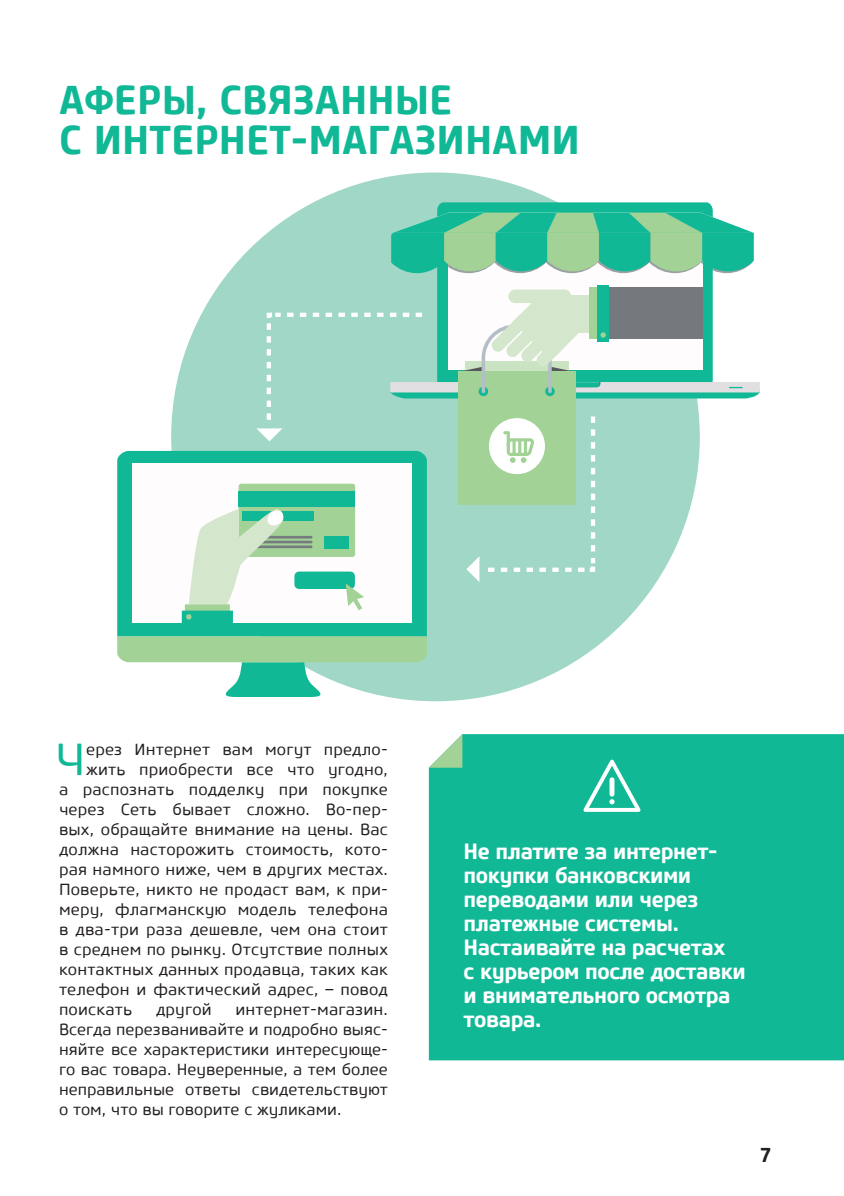
<style>
.page{position:relative;width:844px;height:1196px;background:#fff}
.page>*{position:absolute;margin:0;border:0;box-sizing:border-box;transform-origin:0 0}
.t1{font:44.6px "Core Sans M45";color:#10b896}
.t2{font:700 40px/40px "Core Sans MSC65";color:#10b896}
.t3{font:700 22px/24px "Core Sans M65";letter-spacing:-.02em;color:#fff}
.t4{font:700 20px "Core Sans M65";color:#231f20}
.t5{font:16px/20px "Core Sans M45";letter-spacing:.01em;color:#231f20;text-align:justify}
</style>
<div class="page">
<div style="left:429px;top:734px;width:415px;height:326px;background:#10b896"></div>
<svg style="left:429px;top:734px;width:33px;height:33px"></svg>
<svg style="left:583px;top:759px;width:57px;height:52px"></svg>
<div style="left:171px;top:172px;width:529px;height:529px;background:#a1d7c6;border-radius:50%"></div>
<svg style="left:287px;top:312px;width:6px;height:5px"></svg>
<svg style="left:300px;top:312px;width:6px;height:5px"></svg>
<svg style="left:313px;top:312px;width:6px;height:5px"></svg>
<svg style="left:326px;top:312px;width:6px;height:5px"></svg>
<svg style="left:338px;top:312px;width:7px;height:5px"></svg>
<svg style="left:351px;top:312px;width:7px;height:5px"></svg>
<svg style="left:364px;top:312px;width:7px;height:5px"></svg>
<svg style="left:267px;top:413px;width:4px;height:7px"></svg>
<svg style="left:267px;top:400px;width:4px;height:7px"></svg>
<svg style="left:267px;top:387px;width:4px;height:7px"></svg>
<svg style="left:267px;top:375px;width:4px;height:6px"></svg>
<svg style="left:267px;top:362px;width:4px;height:6px"></svg>
<svg style="left:267px;top:349px;width:4px;height:6px"></svg>
<svg style="left:267px;top:336px;width:4px;height:6px"></svg>
<svg style="left:267px;top:312px;width:14px;height:18px"></svg>
<svg style="left:256px;top:428px;width:26px;height:13px"></svg>
<svg style="left:591px;top:545px;width:4px;height:6px"></svg>
<svg style="left:591px;top:532px;width:4px;height:6px"></svg>
<svg style="left:591px;top:519px;width:4px;height:6px"></svg>
<svg style="left:591px;top:506px;width:4px;height:7px"></svg>
<svg style="left:591px;top:493px;width:4px;height:7px"></svg>
<svg style="left:591px;top:480px;width:4px;height:7px"></svg>
<svg style="left:590px;top:558px;width:5px;height:14px"></svg>
<svg style="left:488px;top:567px;width:6px;height:5px"></svg>
<svg style="left:501px;top:567px;width:6px;height:5px"></svg>
<svg style="left:514px;top:567px;width:6px;height:5px"></svg>
<svg style="left:526px;top:567px;width:7px;height:5px"></svg>
<svg style="left:539px;top:567px;width:7px;height:5px"></svg>
<svg style="left:552px;top:567px;width:7px;height:5px"></svg>
<svg style="left:565px;top:567px;width:6px;height:5px"></svg>
<svg style="left:578px;top:567px;width:6px;height:5px"></svg>
<svg style="left:466px;top:557px;width:13px;height:25px"></svg>
<svg style="left:117px;top:636px;width:310px;height:61px"></svg>
<div style="left:117px;top:451px;width:310px;height:185px;background:#10b896"></div>
<div style="left:132px;top:464px;width:280px;height:159px;background:#fefcfc"></div>
<div style="left:239px;top:483px;width:116px;height:74px;background:#a2d296;border-radius:3px"></div>
<div style="left:239px;top:491px;width:116px;height:16px;background:#10b896"></div>
<div style="left:242px;top:511px;width:72px;height:10px;background:#10b896"></div>
<div style="left:324px;top:536px;width:24px;height:12px;background:#10b896"></div>
<hr style="left:244px;top:536px;width:68px;height:2px;background:#767b7f">
<hr style="left:244px;top:540px;width:68px;height:3px;background:#767b7f">
<hr style="left:244px;top:545px;width:68px;height:3px;background:#767b7f">
<svg style="left:189px;top:508px;width:96px;height:96px"></svg>
<div style="left:185px;top:604px;width:45px;height:9px;background:#a2d296"></div>
<div style="left:182px;top:610px;width:51px;height:13px;background:#10b896"></div>
<svg style="left:186px;top:614px;width:6px;height:6px"></svg>
<div style="left:294px;top:571px;width:61px;height:18px;background:#10b896;border-radius:5px"></div>
<svg style="left:346px;top:583px;width:18px;height:27px"></svg>
<svg style="left:437px;top:202px;width:275px;height:87px;background:#19ba99"></svg>
<div style="left:448px;top:212px;width:254px;height:157px;background:#fefcfc"></div>
<svg style="left:391px;top:212px;width:363px;height:63px;background:#62c8a1"></svg>
<div style="left:458px;top:372px;width:117px;height:133px;background:#a2d296"></div>
<div style="left:598px;top:287px;width:104px;height:52px;background:#75787c"></div>
<div style="left:589px;top:287px;width:10px;height:52px;background:#a2d296"></div>
<div style="left:597px;top:285px;width:12px;height:56px;background:#10b896"></div>
<svg style="left:377px;top:289px;width:383px;height:185px"></svg>
<h2 class="t2" style="left:59px;top:80px;width:522px">АФЕРЫ, СВЯЗАННЫЕ<br>С ИНТЕРНЕТ-МАГАЗИНАМИ</h2>
<h1 class="t1" style="left:55px;top:739px;width:32px">Ч</h1>
<p class="t5" style="left:86px;top:740px;width:303px">ерез Интернет вам могут предло-</p>
<p class="t5" style="left:86px;top:760px;width:303px">жить приобрести все что угодно,</p>
<p class="t5" style="left:59px;top:780px;width:330px">а распознать подделку при покупке</p>
<p class="t5" style="left:59px;top:800px;width:330px">через Сеть бывает сложно. Во-пер-</p>
<p class="t5" style="left:59px;top:820px;width:330px">вых, обращайте внимание на цены. Вас</p>
<p class="t5" style="left:59px;top:840px;width:330px">должна насторожить стоимость, кото-</p>
<p class="t5" style="left:59px;top:860px;width:330px">рая намного ниже, чем в других местах.</p>
<p class="t5" style="left:59px;top:880px;width:330px">Поверьте, никто не продаст вам, к при-</p>
<p class="t5" style="left:59px;top:900px;width:330px">меру, флагманскую модель телефона</p>
<p class="t5" style="left:59px;top:920px;width:330px">в два-три раза дешевле, чем она стоит</p>
<p class="t5" style="left:59px;top:940px;width:330px">в среднем по рынку. Отсутствие полных</p>
<p class="t5" style="left:59px;top:960px;width:330px">контактных данных продавца, таких как</p>
<p class="t5" style="left:59px;top:980px;width:330px">телефон и фактический адрес, – повод</p>
<p class="t5" style="left:59px;top:1000px;width:75px">поискать</p>
<p class="t5" style="left:156px;top:1000px;width:57px">другой</p>
<p class="t5" style="left:59px;top:1000px;width:330px;text-indent:176px">интернет-магазин.<br>Всегда перезванивайте и подробно выяс&shy;няйте все характеристики интересующе&shy;го вас товара. Неуверенные, а тем более неправильные ответы свидетельствуют о том, что вы говорите с жуликами.</p>
<h3 class="t3" style="left:463px;top:840px;width:284px">Не платите за интернет&shy;покупки банковскими переводами или через платежные системы.<br>Настаивайте на расчетах<br>с курьером после доставки и внимательного осмотра товара.</h3>
<p class="t4" style="left:760px;top:1146px;width:13px">7</p>
</div>
